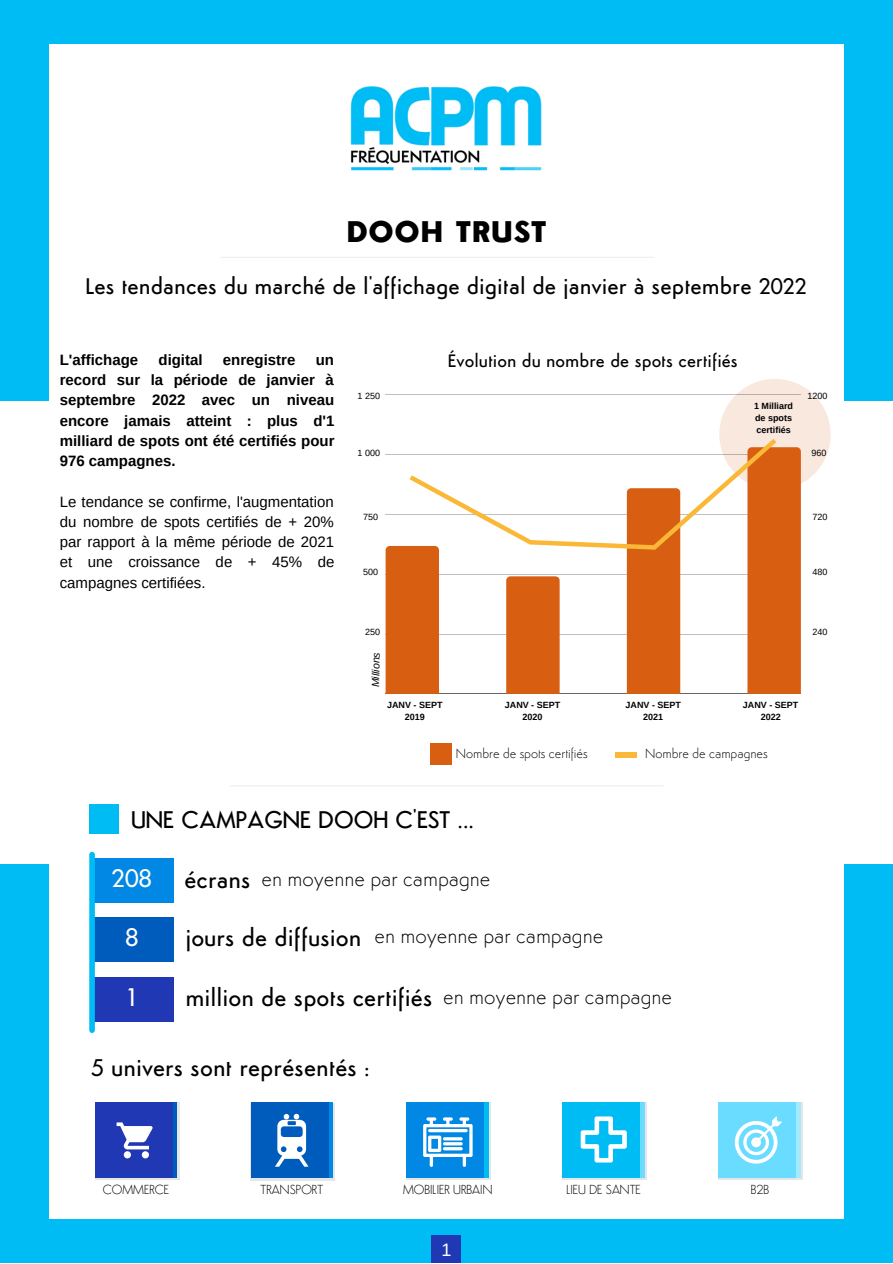
<style>
.page{position:relative;width:893px;height:1264px;background:#fff}
.page>*{position:absolute;margin:0;border:0;box-sizing:border-box;transform-origin:0 0}
.t1{font:700 29.7px "Semplicita";color:#000}
.t2{font:500 25.35px "Semplicita";color:#fff}
.t3{font:500 24px "Semplicita";color:#000}
.t4{font:500 22.5px "Semplicita";color:#000}
.t5{font:300 21px "Semplicita";color:#000}
.t6{font:18px "Arimo";color:#fff}
.t7{font:500 17.85px "Semplicita";color:#000}
.t8{font:700 15px/20.2px "Arimo";color:#000;text-align:justify}
.t9{font:15px/20.2px "Arimo";color:#000;text-align:justify}
.t10{font:300 13.05px "Semplicita";color:#000}
.t11{font:italic 10.5px "Arimo";color:#000}
.t12{font:700 9px/12px "Arimo";color:#000;text-align:center}
.t13{font:9px "Arimo";color:#000}
</style>
<div class="page">
<div style="left:0;top:0;width:892px;height:1262px;background:#00bcf4"></div>
<div style="left:0;top:401px;width:892px;height:462px;background:#fff"></div>
<div style="left:49px;top:45px;width:794px;height:1173px;background:#fff"></div>
<div style="left:718px;top:1102px;width:85px;height:77px;background:linear-gradient(to bottom,#a4eaff,#a4eaff)"></div>
<div style="left:562px;top:1102px;width:84px;height:77px;background:linear-gradient(to bottom,#69dcff,#69dcff)"></div>
<svg style="left:251px;top:1103px;width:84px;height:77px"></svg>
<div style="left:406px;top:1102px;width:85px;height:77px;background:linear-gradient(to bottom,#00bcf4,#00bcf4)"></div>
<div style="left:95px;top:1102px;width:84px;height:77px;background:linear-gradient(to bottom,#e6e6e6,#e6e6e6)"></div>
<div style="left:719px;top:379px;width:111px;height:111px;background:#f9e8de;border-radius:50%"></div>
<hr style="left:385px;top:394px;width:415px;height:1px;background:#000">
<hr style="left:221px;top:257px;width:432px;height:1px;background:#eee">
<div style="left:432px;top:1235px;width:29px;height:27px;background:#2038b4"></div>
<img style="left:350px;top:86px;width:192px;height:85px">
<hr style="left:230px;top:785px;width:433px;height:1px;background:#eee">
<div style="left:89px;top:804px;width:29px;height:29px;background:#00bcf4"></div>
<div style="left:430px;top:743px;width:21px;height:21px;background:#d85e12"></div>
<div style="left:615px;top:751px;width:21px;height:6px;background:#fab836"></div>
<svg style="left:385px;top:435px;width:415px;height:259px"></svg>
<div style="left:91px;top:857px;width:82px;height:45px;background:#0088e4"></div>
<div style="left:91px;top:917px;width:82px;height:45px;background:#005cbc"></div>
<div style="left:91px;top:976px;width:82px;height:45px;background:#2038b4"></div>
<svg style="left:89px;top:851px;width:6px;height:181px"></svg>
<div style="left:99px;top:1102px;width:78px;height:75px;background:linear-gradient(to bottom,#005cbc,#005cbc)"></div>
<div style="left:95px;top:1102px;width:77px;height:75px;background:#2038b4"></div>
<div style="left:255px;top:1102px;width:78px;height:75px;background:linear-gradient(to bottom,#0088e4,#0088e4)"></div>
<div style="left:251px;top:1102px;width:77px;height:75px;background:#005cbc"></div>
<div style="left:411px;top:1102px;width:77px;height:75px;background:#00bcf4"></div>
<div style="left:406px;top:1102px;width:78px;height:75px;background:#0088e4"></div>
<div style="left:567px;top:1102px;width:77px;height:75px;background:#69dcff"></div>
<div style="left:562px;top:1102px;width:78px;height:75px;background:#00bcf4"></div>
<div style="left:722px;top:1102px;width:78px;height:75px;background:#a4eaff"></div>
<div style="left:718px;top:1102px;width:78px;height:75px;background:#69dcff"></div>
<svg style="left:275px;top:1113px;width:33px;height:53px"></svg>
<svg style="left:117px;top:1122px;width:35px;height:36px"></svg>
<svg style="left:423px;top:1117px;width:49px;height:49px"></svg>
<svg style="left:734px;top:1116px;width:48px;height:47px"></svg>
<svg style="left:580px;top:1116px;width:46px;height:46px"></svg>
<h1 class="t1" style="left:346px;top:219px;width:202px">DOOH TRUST</h1>
<h3 class="t4" style="left:86px;top:277px;width:722px">Les tendances du marché de l'affichage digital de janvier à septembre 2022</h3>
<p class="t8" style="left:60px;top:349px;width:80px">L'affichage</p>
<p class="t8" style="left:158px;top:349px;width:46px">digital</p>
<p class="t8" style="left:223px;top:349px;width:74px">enregistre</p>
<p class="t8" style="left:60px;top:349px;width:276px;text-indent:256px">un record sur la période de janvier à septembre 2022 avec un niveau encore jamais atteint : plus d'1 milliard de spots ont été certifiés pour 976 campagnes.</p>
<p class="t9" style="left:60px;top:491px;width:276px">Le tendance se confirme, l'augmentation du nombre de spots certifiés de + 20% par rapport à la même période de 2021 et une croissance de + 45% de campagnes certifiées.</p>
<p class="t13" style="left:357px;top:391px;width:24px">1 250</p>
<p class="t13" style="left:357px;top:448px;width:24px">1 000</p>
<p class="t7" style="left:448px;top:353px;width:291px">Évolution du nombre de spots certifiés</p>
<p class="t12" style="left:754px;top:400px;width:40px;text-align:justify">1 Milliard de spots certifiés</p>
<p class="t13" style="left:807px;top:391px;width:21px">1200</p>
<p class="t13" style="left:811px;top:448px;width:16px">960</p>
<p class="t13" style="left:363px;top:512px;width:16px">750</p>
<p class="t13" style="left:363px;top:567px;width:16px">500</p>
<p class="t13" style="left:812px;top:512px;width:16px">720</p>
<p class="t13" style="left:812px;top:567px;width:16px">480</p>
<p class="t13" style="left:365px;top:626px;width:16px">250</p>
<p class="t11" style="left:369px;top:687px;width:36px;rotate:-89deg">Millions</p>
<p class="t12" style="left:387px;top:698px;width:57px">JANV - SEPT<br>2019</p>
<p class="t13" style="left:812px;top:626px;width:16px">240</p>
<p class="t12" style="left:505px;top:698px;width:57px">JANV - SEPT<br>2020</p>
<p class="t12" style="left:625px;top:698px;width:57px">JANV - SEPT<br>2021</p>
<p class="t12" style="left:743px;top:698px;width:57px">JANV - SEPT<br>2022</p>
<p class="t10" style="left:645px;top:748px;width:124px">Nombre de campagnes</p>
<p class="t10" style="left:456px;top:748px;width:133px">Nombre de spots certifiés</p>
<h3 class="t3" style="left:131px;top:809px;width:344px">UNE CAMPAGNE DOOH C'EST ...</h3>
<h2 class="t2" style="left:111px;top:867px;width:42px">208</h2>
<h2 class="t2" style="left:125px;top:927px;width:15px">8</h2>
<h2 class="t2" style="left:125px;top:987px;width:15px">1</h2>
<h3 class="t3" style="left:184px;top:869px;width:68px">écrans</h3>
<h3 class="t3" style="left:185px;top:927px;width:177px">jours de diffusion</h3>
<h3 class="t3" style="left:185px;top:987px;width:248px">million de spots certifiés</h3>
<h3 class="t5" style="left:261px;top:870px;width:230px">en moyenne par campagne</h3>
<h3 class="t5" style="left:374px;top:927px;width:230px">en moyenne par campagne</h3>
<h3 class="t5" style="left:443px;top:988px;width:230px">en moyenne par campagne</h3>
<h3 class="t3" style="left:91px;top:1057px;width:280px">5 univers sont représentés :</h3>
<p class="t10" style="left:103px;top:1184px;width:68px">COMMERCE</p>
<p class="t10" style="left:260px;top:1184px;width:64px">TRANSPORT</p>
<p class="t10" style="left:403px;top:1184px;width:91px">MOBILIER URBAIN</p>
<p class="t10" style="left:566px;top:1184px;width:76px">LIEU DE SANTE</p>
<p class="t10" style="left:750px;top:1184px;width:20px">B2B</p>
<p class="t6" style="left:441px;top:1240px;width:11px">1</p>
</div>
